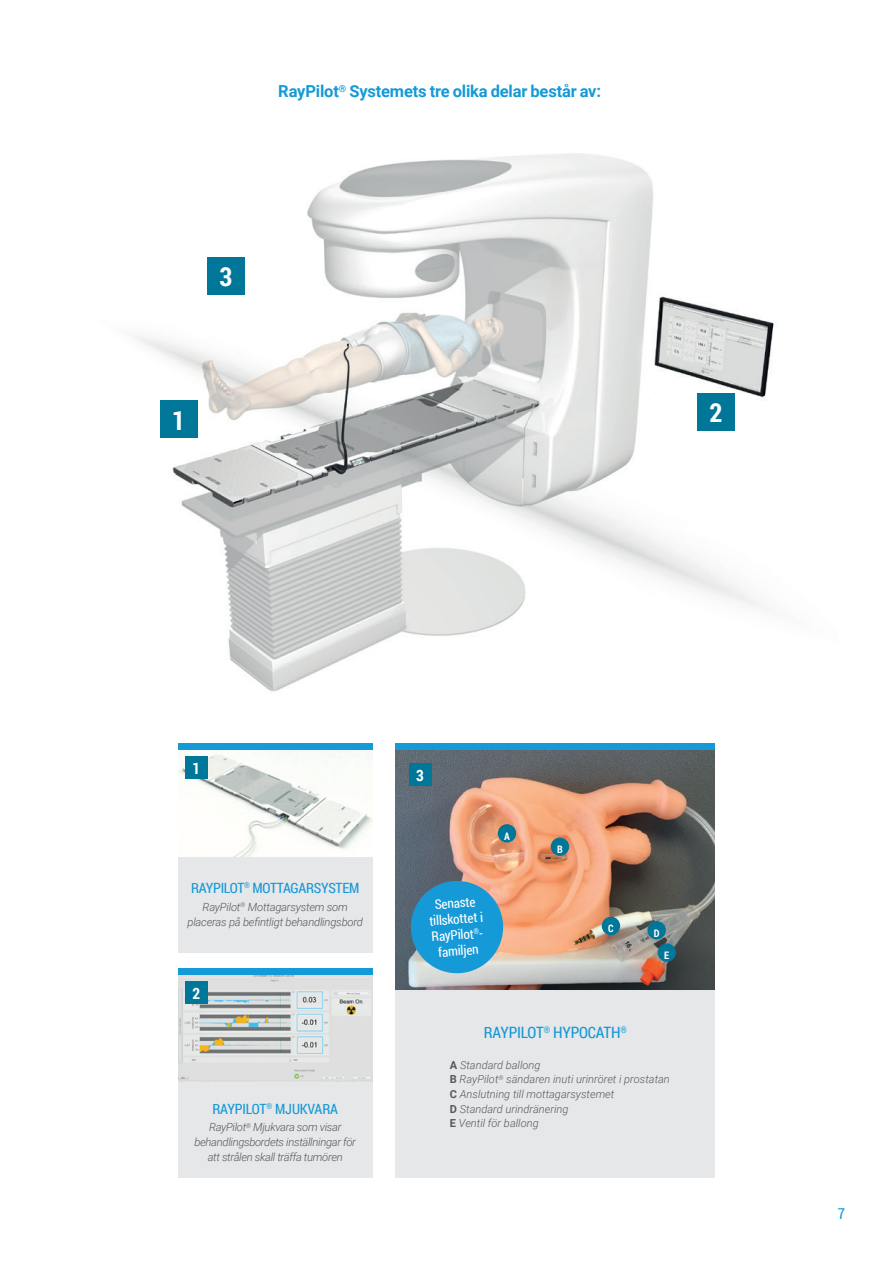
<style>
.page{position:relative;width:893px;height:1263px;background:#fff}
.page>*{position:absolute;margin:0;border:0;box-sizing:border-box;transform-origin:0 0}
.t1{font:700 26.25px "Roboto Condensed";color:#fff}
.t2{font:700 16.5px "Roboto";letter-spacing:-.01em;color:#1599d7}
.t3{font:15.6px "Roboto Condensed";letter-spacing:-.01em;color:#1599d7}
.t4{font:700 15.6px "Roboto Condensed";color:#fff}
.t5{font:15px "Roboto Condensed";color:#1599d7}
.t6{font:14.1px "Roboto Condensed";letter-spacing:-.02em;color:#1599d7}
.t7{font:13.2px/15.9px "Roboto Condensed";color:#fff;text-align:center}
.t8{font:italic 300 11.25px/15px "Roboto";letter-spacing:-.03em;color:#57585a;text-align:center}
.t9{font:italic 300 11.1px/14.7px "Roboto";color:#57585a}
.t10{font:700 10.35px "Roboto Condensed";color:#fff}
.s1{font-weight:700;font-style:normal}
</style>
<div class="page">
<img style="left:133px;top:153px;width:641px;height:539px">
<div style="left:160px;top:401px;width:37px;height:37px;background:#007698"></div>
<div style="left:697px;top:393px;width:37px;height:38px;background:#007698"></div>
<div style="left:207px;top:258px;width:38px;height:37px;background:#007698"></div>
<div style="left:395px;top:898px;width:320px;height:279px;background:#e6e7e9"></div>
<img style="left:395px;top:750px;width:320px;height:239px">
<div style="left:178px;top:743px;width:194px;height:209px;background:#e6e7e9"></div>
<img style="left:178px;top:750px;width:194px;height:106px">
<div style="left:185px;top:757px;width:22px;height:22px;background:#007698"></div>
<div style="left:178px;top:968px;width:194px;height:209px;background:#e6e7e9"></div>
<img style="left:178px;top:975px;width:194px;height:106px">
<div style="left:185px;top:981px;width:22px;height:23px;background:#007698"></div>
<div style="left:178px;top:743px;width:194px;height:7px;background:#1599d7"></div>
<div style="left:395px;top:743px;width:320px;height:7px;background:#1599d7"></div>
<div style="left:178px;top:968px;width:194px;height:7px;background:#1599d7"></div>
<div style="left:409px;top:763px;width:22px;height:22px;background:#007698"></div>
<div style="left:658px;top:943px;width:18px;height:19px;background:#007698;border-radius:50%"></div>
<div style="left:647px;top:921px;width:19px;height:18px;background:#007698;border-radius:50%"></div>
<div style="left:602px;top:917px;width:18px;height:18px;background:#007698;border-radius:50%"></div>
<div style="left:551px;top:837px;width:18px;height:19px;background:#007698;border-radius:50%"></div>
<div style="left:498px;top:824px;width:18px;height:18px;background:#007698;border-radius:50%"></div>
<svg style="left:409px;top:879px;width:96px;height:96px;background:#419dc8"></svg>
<h2 class="t2" style="left:278px;top:80px;width:324px">RayPilot<sup>®</sup> Systemets tre olika delar består av:</h2>
<h1 class="t1" style="left:219px;top:258px;width:15px">3</h1>
<h1 class="t1" style="left:172px;top:402px;width:15px">1</h1>
<h1 class="t1" style="left:709px;top:394px;width:15px">2</h1>
<h3 class="t4" style="left:192px;top:758px;width:9px">1</h3>
<p class="t6" style="left:191px;top:878px;width:170px">RAYPILOT<sup>®</sup> MOTTAGARSYSTEM</p>
<p class="t8" style="left:187px;top:899px;width:177px">RayPilot<sup>®</sup> Mottagarsystem som placeras på befintligt behandlingsbord</p>
<h3 class="t4" style="left:192px;top:983px;width:9px">2</h3>
<p class="t6" style="left:212px;top:1099px;width:127px">RAYPILOT<sup>®</sup> MJUKVARA</p>
<p class="t8" style="left:194px;top:1119px;width:163px">RayPilot<sup>®</sup> Mjukvara som visar behandlingsbordets inställningar för att strålen skall träffa tumören</p>
<h3 class="t4" style="left:416px;top:764px;width:9px">3</h3>
<p class="t10" style="left:504px;top:829px;width:7px">A</p>
<p class="t7" style="left:428px;top:896px;width:55px;rotate:-4deg">Senaste tillskottet i<br>RayPilot<sup>®</sup>- familjen</p>
<p class="t10" style="left:557px;top:842px;width:7px">B</p>
<p class="t10" style="left:608px;top:921px;width:7px">C</p>
<h3 class="t3" style="left:484px;top:1021px;width:144px">RAYPILOT<sup>®</sup> HYPOCATH<sup>®</sup></h3>
<p class="t10" style="left:654px;top:926px;width:7px">D</p>
<p class="t10" style="left:664px;top:948px;width:7px">E</p>
<p class="t9" style="left:450px;top:1057px;width:222px"><span class="s1">A</span> Standard ballong<br><span class="s1">B</span> RayPilot<sup>®</sup> sändaren inuti urinröret i prostatan<br><span class="s1">C</span> Anslutning till mottagarsystemet<br><span class="s1">D</span> Standard urindränering<br><span class="s1">E</span> Ventil för ballong</p>
<h3 class="t5" style="left:838px;top:1203px;width:9px">7</h3>
</div>
